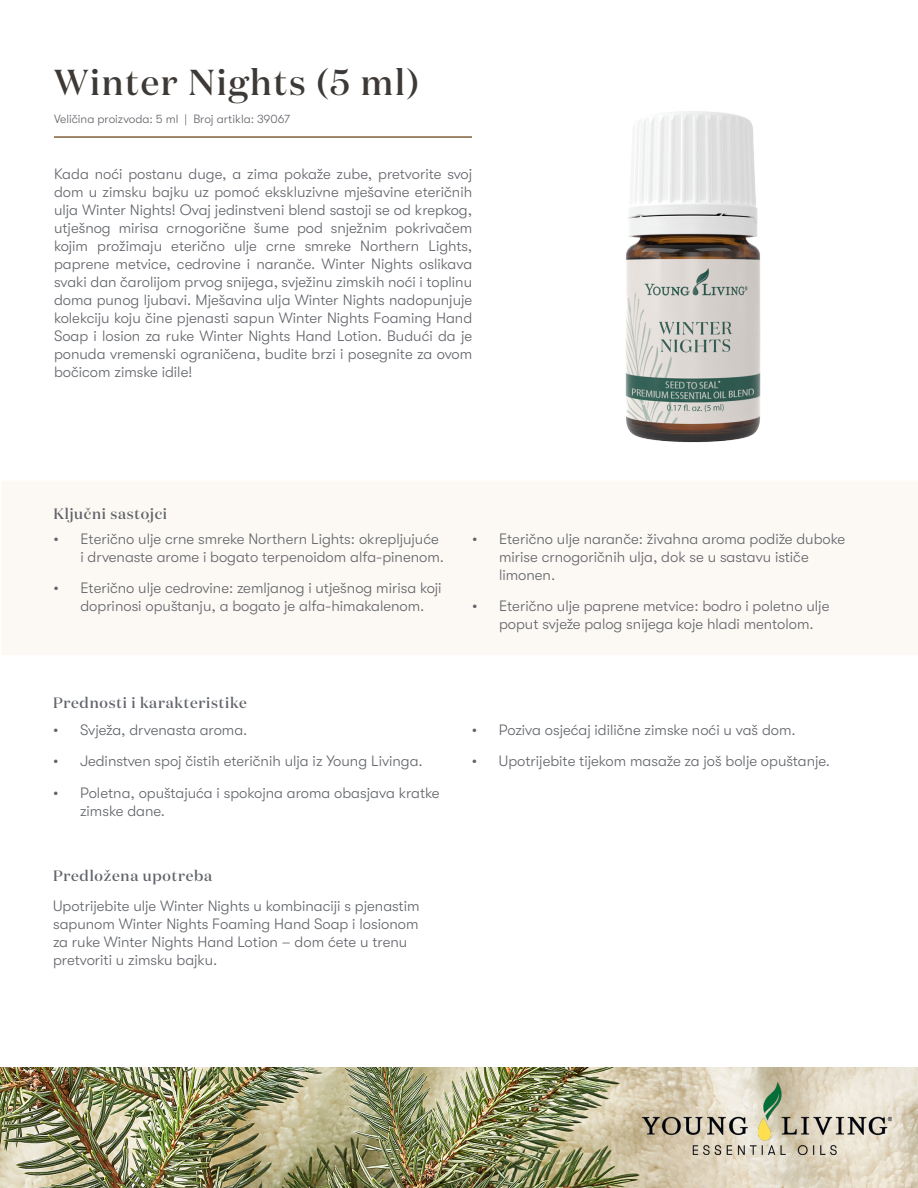
<style>
.page{position:relative;width:918px;height:1188px;background:#fff}
.page>*{position:absolute;margin:0;border:0;box-sizing:border-box;transform-origin:0 0}
.t1{font:500 36px "Domaine Display";letter-spacing:.05em;color:#3d3936}
.t2{font:300 15px/18px "GT Walsheim Pro";color:#61646a}
.t3{font:500 15px "Domaine Display";letter-spacing:.05em;color:#61646a}
.t4{font:300 12px "GT Walsheim Pro";color:#61646a}
</style>
<div class="page">
<div style="left:2px;top:481px;width:916px;height:174px;background:#fcf8f4"></div>
<img style="left:0;top:1067px;width:918px;height:121px">
<img style="left:484px;top:111px;width:418px;height:375px">
<img style="left:642px;top:1083px;width:249px;height:72px">
<hr style="left:54px;top:136px;width:418px;height:2px;background:#80623b">
<h1 class="t1" style="left:54px;top:60px;width:367px">Winter Nights (5 ml)</h1>
<p class="t4" style="left:54px;top:112px;width:238px">Veličina proizvoda: 5 ml | Broj artikla: 39067</p>
<p class="t2" style="left:54px;top:165px;width:420px;text-align:justify">Kada noći postanu duge, a zima pokaže zube, pretvorite svoj dom u zimsku bajku uz pomoć ekskluzivne mješavine eteričnih ulja Winter Nights! Ovaj jedinstveni blend sastoji se od krepkog, utješnog mirisa crnogorične šume pod snježnim pokrivačem kojim prožimaju eterično ulje crne smreke Northern Lights, paprene metvice, cedrovine i naranče. Winter Nights oslikava svaki dan čarolijom prvog snijega, svježinu zimskih noći i toplinu doma punog ljubavi. Mješavina ulja Winter Nights nadopunjuje kolekciju koju čine pjenasti sapun Winter Nights Foaming Hand Soap i losion za ruke Winter Nights Hand Lotion. Budući da je ponuda vremenski ograničena, budite brzi i posegnite za ovom bočicom zimske idile!</p>
<p class="t3" style="left:53px;top:504px;width:115px">Ključni sastojci</p>
<p class="t2" style="left:80px;top:530px;width:365px;text-indent:-27px">• Eterično ulje crne smreke Northern Lights: okrepljujuće i drvenaste arome i bogato terpenoidom alfa-pinenom.</p>
<p class="t2" style="left:80px;top:579px;width:363px;text-indent:-27px">• Eterično ulje cedrovine: zemljanog i utješnog mirisa koji doprinosi opuštanju, a bogato je alfa-himakalenom.</p>
<p class="t3" style="left:53px;top:693px;width:195px">Prednosti i karakteristike</p>
<p class="t2" style="left:53px;top:721px;width:196px">• Svježa, drvenasta aroma.</p>
<p class="t2" style="left:53px;top:752px;width:371px">• Jedinstven spoj čistih eteričnih ulja iz Young Livinga.</p>
<p class="t2" style="left:80px;top:784px;width:361px;text-indent:-27px">• Poletna, opuštajuća i spokojna aroma obasjava kratke zimske dane.</p>
<p class="t3" style="left:53px;top:866px;width:161px">Predložena upotreba</p>
<p class="t2" style="left:53px;top:897px;width:368px">Upotrijebite ulje Winter Nights u kombinaciji s pjenastim sapunom Winter Nights Foaming Hand Soap i losionom za ruke Winter Nights Hand Lotion – dom ćete u trenu pretvoriti u zimsku bajku.</p>
<p class="t2" style="left:499px;top:530px;width:348px;text-indent:-27px">• Eterično ulje naranče: živahna aroma podiže duboke mirise crnogoričnih ulja, dok se u sastavu ističe limonen.</p>
<p class="t2" style="left:499px;top:597px;width:332px;text-indent:-27px">• Eterično ulje paprene metvice: bodro i poletno ulje poput svježe palog snijega koje hladi mentolom.</p>
<p class="t2" style="left:472px;top:721px;width:325px">• Poziva osjećaj idilične zimske noći u vaš dom.</p>
<p class="t2" style="left:472px;top:752px;width:360px">• Upotrijebite tijekom masaže za još bolje opuštanje.</p>
</div>
